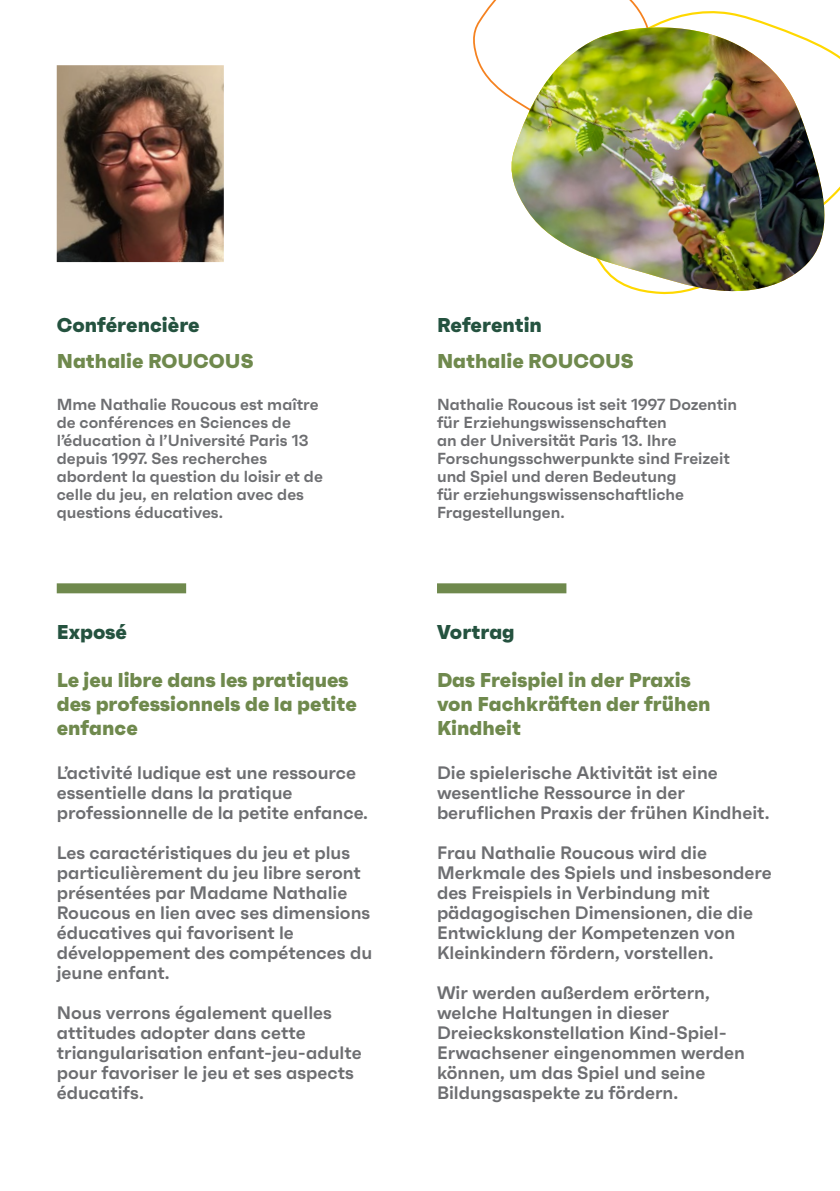
<style>
.page{position:relative;width:840px;height:1191px;background:#fff}
.page>*{position:absolute;margin:0;border:0;box-sizing:border-box;transform-origin:0 0}
.t1{font:800 20px/24px "Faktum";color:#6f894d}
.t2{font:800 20px "Faktum";color:#24523f}
.t3{font:600 18px/20px "Faktum";color:#6d6e71}
.t4{font:600 16px/18px "Faktum";color:#6d6e71}
</style>
<div class="page">
<svg style="left:651px;top:11px;width:188px;height:284px"></svg>
<svg style="left:473px;top:0;width:181px;height:96px"></svg>
<div style="left:57px;top:583px;width:129px;height:10px;background:#6f894d"></div>
<div style="left:437px;top:583px;width:129px;height:10px;background:#6f894d"></div>
<img style="left:506px;top:27px;width:319px;height:266px">
<img style="left:57px;top:65px;width:167px;height:197px">
<p class="t2" style="left:57px;top:312px;width:144px">Conférencière</p>
<p class="t1" style="left:57px;top:349px;width:198px">Nathalie ROUCOUS</p>
<p class="t4" style="left:57px;top:395px;width:267px">Mme Nathalie Roucous est maître de conférences en Sciences de l’éducation à l’Université Paris 13 depuis 1997. Ses recherches abordent la question du loisir et de celle du jeu, en relation avec des questions éducatives.</p>
<p class="t2" style="left:57px;top:619px;width:72px">Exposé</p>
<p class="t1" style="left:57px;top:668px;width:301px">Le jeu libre dans les pratiques des professionnels de la petite enfance</p>
<p class="t3" style="left:57px;top:762px;width:312px">L’activité ludique est une ressource essentielle dans la pratique professionnelle de la petite enfance.</p>
<p class="t3" style="left:57px;top:842px;width:317px">Les caractéristiques du jeu et plus particulièrement du jeu libre seront présentées par Madame Nathalie<br>Roucous en lien avec ses dimensions éducatives qui favorisent le développement des compétences du jeune enfant.</p>
<p class="t3" style="left:57px;top:1002px;width:306px">Nous verrons également quelles attitudes adopter dans cette triangularisation enfant-jeu-adulte pour favoriser le jeu et ses aspects éducatifs.</p>
<p class="t2" style="left:437px;top:312px;width:106px">Referentin</p>
<p class="t1" style="left:437px;top:349px;width:198px">Nathalie ROUCOUS</p>
<p class="t4" style="left:437px;top:395px;width:301px">Nathalie Roucous ist seit 1997 Dozentin für Erziehungswissenschaften<br>an der Universität Paris 13. Ihre<br>Forschungsschwerpunkte sind Freizeit und Spiel und deren Bedeutung<br>für erziehungswissenschaftliche<br>Fragestellungen.</p>
<p class="t2" style="left:437px;top:619px;width:79px">Vortrag</p>
<p class="t1" style="left:437px;top:668px;width:275px">Das Freispiel in der Praxis von Fachkräften der frühen<br>Kindheit</p>
<p class="t3" style="left:437px;top:762px;width:334px">Die spielerische Aktivität ist eine wesentliche Ressource in der beruflichen Praxis der frühen Kindheit.</p>
<p class="t3" style="left:437px;top:842px;width:336px">Frau Nathalie Roucous wird die Merkmale des Spiels und insbesondere des Freispiels in Verbindung mit pädagogischen Dimensionen, die die Entwicklung der Kompetenzen von Kleinkindern fördern, vorstellen.</p>
<p class="t3" style="left:437px;top:982px;width:309px">Wir werden außerdem erörtern, welche Haltungen in dieser<br>Dreieckskonstellation Kind-Spiel-<br>Erwachsener eingenommen werden können, um das Spiel und seine<br>Bildungsaspekte zu fördern.</p>
</div>
